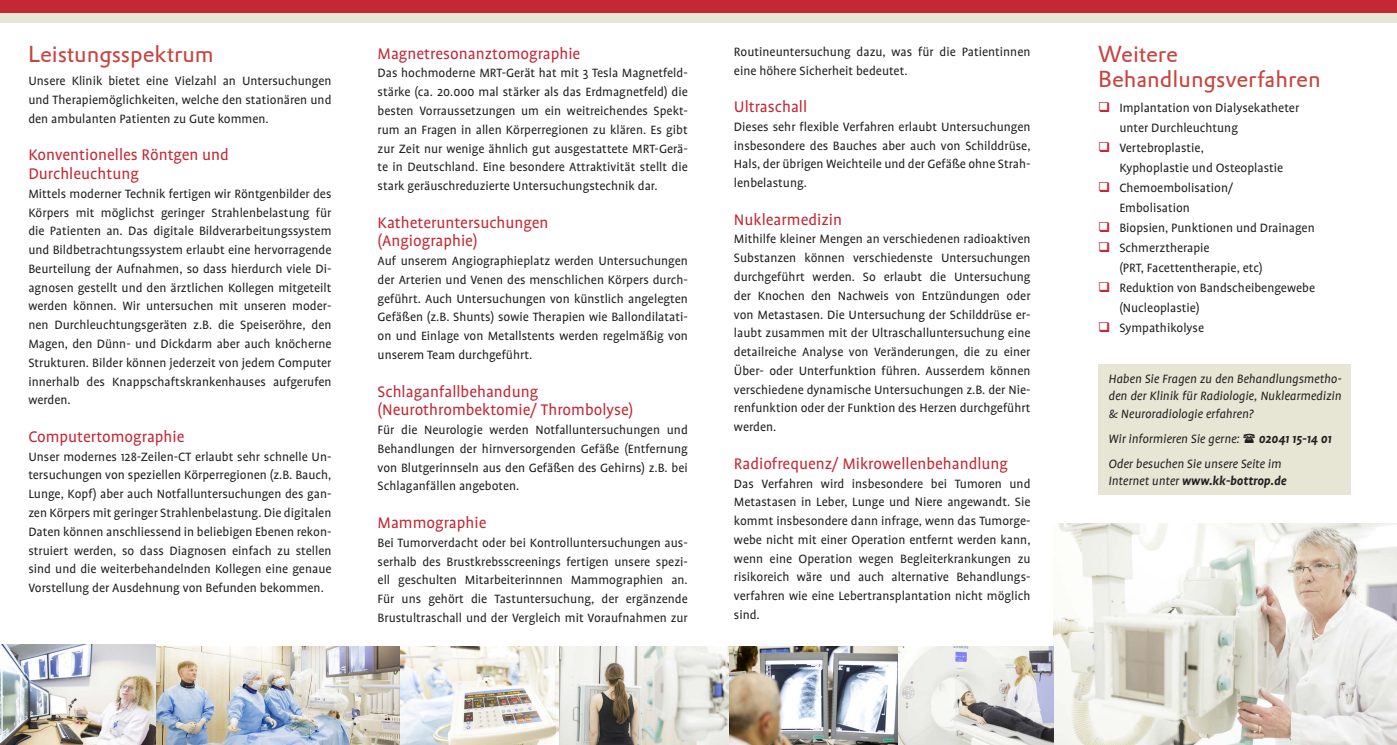
<style>
.page{position:relative;width:1397px;height:745px;background:#fff}
.page>*{position:absolute;margin:0;border:0;box-sizing:border-box;transform-origin:0 0}
.Header_II{font:22.5px "DTL Prokyon T";color:#c8433e}
.Fließtext{font:17.5px "Profile";color:#c32834}
.Fließtext-2{font:13.75px/18.8px "Profile";color:#231f20;text-align:justify}
.Fließtext-3{font:italic 13.75px/17.5px "Profile";color:#231f20;text-align:justify}
.Fließtext-4{font:italic 700 13.75px "Profile";color:#231f20}
.s1{font-weight:700}
</style>
<div class="page">
<img style="left:0;top:644px;width:559px;height:100px">
<div style="left:0;top:0;width:1396px;height:13px;background:#c32834"></div>
<div style="left:0;top:13px;width:1396px;height:10px;background:#e7e5d4"></div>
<div style="left:1097px;top:364px;width:253px;height:130px;background:#e7e5d4"></div>
<img style="left:1052px;top:523px;width:344px;height:221px">
<img style="left:559px;top:646px;width:493px;height:98px">
<p class="Header_II" style="left:28px;top:39px;width:187px">Leistungsspektrum</p>
<p class="Fließtext" style="left:377px;top:44px;width:204px">Magnetresonanztomographie</p>
<p class="Fließtext-2" style="left:377px;top:64px;width:312px">Das hochmoderne MRT-Gerät hat mit 3 Tesla Magnetfeld&shy;stärke (ca. 20.000 mal stärker als das Erdmagnetfeld) die besten Vorraussetzungen um ein weitreichendes Spekt&shy;rum an Fragen in allen Körperregionen zu klären. Es gibt zur Zeit nur wenige ähnlich gut ausgestattete MRT-Gerä&shy;te in Deutschland. Eine besondere Attraktivität stellt die stark geräuschreduzierte Untersuchungstechnik dar.</p>
<p class="Fließtext" style="left:377px;top:213px;width:172px">Katheteruntersuchungen</p>
<p class="Fließtext" style="left:377px;top:232px;width:101px">(Angiographie)</p>
<p class="Fließtext-2" style="left:377px;top:251px;width:312px">Auf unserem Angiographieplatz werden Untersuchungen der Arterien und Venen des menschlichen Körpers durch&shy;geführt. Auch Untersuchungen von künstlich angelegten Gefäßen (z.B. Shunts) sowie Therapien wie Ballondilatati&shy;on und Einlage von Metallstents werden regelmäßig von unserem Team durchgeführt.</p>
<p class="Fließtext" style="left:377px;top:382px;width:162px">Schlaganfallbehandung</p>
<p class="Fließtext" style="left:377px;top:400px;width:257px">(Neurothrombektomie/ Thrombolyse)</p>
<p class="Fließtext-2" style="left:377px;top:420px;width:312px">Für die Neurologie werden Notfalluntersuchungen und Behandlungen der hirnversorgenden Gefäße (Entfernung von Blutgerinnseln aus den Gefäßen des Gehirns) z.B. bei Schlaganfällen angeboten.</p>
<p class="Fließtext" style="left:377px;top:513px;width:110px">Mammographie</p>
<p class="Fließtext-2" style="left:377px;top:533px;width:312px">Bei Tumorverdacht oder bei Kontrolluntersuchungen aus&shy;serhalb des Brustkrebsscreenings fertigen unsere spezi&shy;ell geschulten Mitarbeiterinnnen Mammographien an.<br>Für uns gehört die Tastuntersuchung, der ergänzende Brustultraschall und der Vergleich mit Voraufnahmen zur</p>
<p class="Fließtext-2" style="left:28px;top:72px;width:304px">Unsere Klinik bietet eine Vielzahl an Untersuchungen und Therapiemöglichkeiten, welche den stationären und den ambulanten Patienten zu Gute kommen.</p>
<p class="Fließtext" style="left:28px;top:146px;width:202px">Konventionelles Röntgen und</p>
<p class="Fließtext" style="left:28px;top:164px;width:112px">Durchleuchtung</p>
<p class="Fließtext-2" style="left:28px;top:184px;width:304px">Mittels moderner Technik fertigen wir Röntgenbilder des Körpers mit möglichst geringer Strahlenbelastung für die Patienten an. Das digitale Bildverarbeitungssystem und Bildbetrachtungssystem erlaubt eine hervorragende Beurteilung der Aufnahmen, so dass hierdurch viele Di&shy;agnosen gestellt und den ärztlichen Kollegen mitgeteilt werden können. Wir untersuchen mit unseren moder&shy;nen Durchleuchtungsgeräten z.B. die Speiseröhre, den Magen, den Dünn- und Dickdarm aber auch knöcherne Strukturen. Bilder können jederzeit von jedem Computer innerhalb des Knappschaftskrankenhauses aufgerufen werden.</p>
<p class="Fließtext" style="left:28px;top:427px;width:158px">Computertomographie</p>
<p class="Fließtext-2" style="left:28px;top:447px;width:304px">Unser modernes 128-Zeilen-CT erlaubt sehr schnelle Un&shy;tersuchungen von speziellen Körperregionen (z.B. Bauch, Lunge, Kopf) aber auch Notfalluntersuchungen des gan&shy;zen Körpers mit geringer Strahlenbelastung. Die digitalen Daten können anschliessend in beliebigen Ebenen rekon&shy;struiert werden, so dass Diagnosen einfach zu stellen sind und die weiterbehandelnden Kollegen eine genaue Vorstellung der Ausdehnung von Befunden bekommen.</p>
<p class="Fließtext-2" style="left:733px;top:42px;width:298px">Routineuntersuchung dazu, was für die Patientinnen eine höhere Sicherheit bedeutet.</p>
<p class="Fließtext" style="left:733px;top:98px;width:75px">Ultraschall</p>
<p class="Fließtext-2" style="left:733px;top:117px;width:298px">Dieses sehr flexible Verfahren erlaubt Untersuchungen insbesondere des Bauches aber auch von Schilddrüse, Hals, der übrigen Weichteile und der Gefäße ohne Strah&shy;lenbelastung.</p>
<p class="Fließtext" style="left:733px;top:210px;width:109px">Nuklearmedizin</p>
<p class="Fließtext-2" style="left:733px;top:230px;width:298px">Mithilfe kleiner Mengen an verschiedenen radioaktiven Substanzen können verschiedenste Untersuchungen durchgeführt werden. So erlaubt die Untersuchung der Knochen den Nachweis von Entzündungen oder von Metastasen. Die Untersuchung der Schilddrüse er&shy;laubt zusammen mit der Ultraschalluntersuchung eine detailreiche Analyse von Veränderungen, die zu einer Über- oder Unterfunktion führen. Ausserdem können verschiedene dynamische Untersuchungen z.B. der Nie&shy;renfunktion oder der Funktion des Herzen durchgeführt werden.</p>
<p class="Fließtext" style="left:733px;top:454px;width:276px">Radiofrequenz/ Mikrowellenbehandlung</p>
<p class="Fließtext-2" style="left:733px;top:473px;width:298px">Das Verfahren wird insbesondere bei Tumoren und Metastasen in Leber, Lunge und Niere angewandt. Sie kommt insbesondere dann infrage, wenn das Tumorge&shy;webe nicht mit einer Operation entfernt werden kann, wenn eine Operation wegen Begleiterkrankungen zu risikoreich wäre und auch alternative Behandlungs&shy;verfahren wie eine Lebertransplantation nicht möglich sind.</p>
<p class="Header_II" style="left:1097px;top:39px;width:81px">Weitere</p>
<p class="Header_II" style="left:1097px;top:64px;width:224px">Behandlungsverfahren</p>
<p class="Fließtext-2" style="left:1119px;top:98px;width:181px;line-height:20px">Implantation von Dialysekatheter unter Durchleuchtung</p>
<p class="Fließtext-2" style="left:1119px;top:138px;width:165px;line-height:20px">Vertebroplastie,<br>Kyphoplastie und Osteoplastie</p>
<p class="Fließtext-2" style="left:1119px;top:178px;width:115px;line-height:20px">Chemoembolisation/<br>Embolisation</p>
<p class="Fließtext-2" style="left:1119px;top:218px;width:197px">Biopsien, Punktionen und Drainagen</p>
<p class="Fließtext-2" style="left:1119px;top:238px;width:145px;line-height:20px">Schmerztherapie<br>(PRT, Facettentherapie, etc)</p>
<p class="Fließtext-2" style="left:1119px;top:278px;width:197px;line-height:20px">Reduktion von Bandscheibengewebe (Nucleoplastie)</p>
<p class="Fließtext-2" style="left:1119px;top:318px;width:86px">Sympathikolyse</p>
<p class="Fließtext-3" style="left:1108px;top:369px;width:234px">Haben Sie Fragen zu den Behandlungsmetho&shy;den der Klinik für Radiologie, Nuklearmedizin &amp; Neuroradiologie erfahren?</p>
<p class="Fließtext-3" style="left:1108px;top:429px;width:133px">Wir informieren Sie gerne:</p>
<p class="Fließtext-4" style="left:1258px;top:431px;width:74px">02041 15-14 01</p>
<p class="Fließtext-3" style="left:1108px;top:454px;width:179px">Oder besuchen Sie unsere Seite im<br>Internet unter <span class="s1">www.kk-bottrop.de</span></p>
</div>
